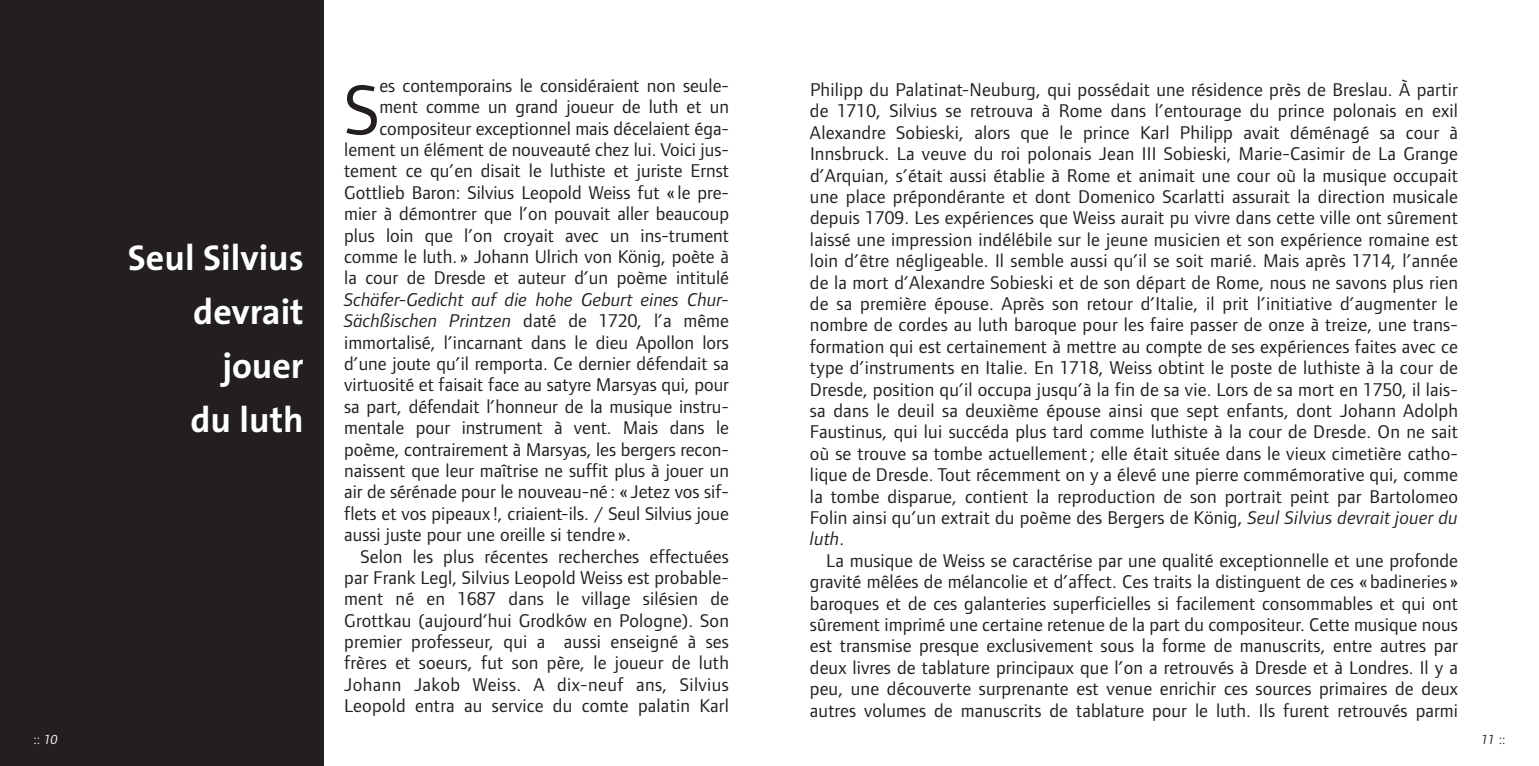
<style>
.page{position:relative;width:1539px;height:766px;background:#fff}
.page>*{position:absolute;margin:0;border:0;box-sizing:border-box;transform-origin:0 0}
.t1{font:73.58px "Foundry Form Sans";color:#231f20}
.t2{font:700 36px/54px "The Sans";color:#fff;text-align:right}
.t3{font:19.12px/21.4px "Foundry Form Sans";color:#231f20;text-align:justify}
.t4{font:13.5px "Foundry Form Sans";color:#fff}
.t5{font:italic 13.5px "Foundry Form Sans";color:#231f20}
.s1{font-style:italic}
.s2{font-style:normal}
</style>
<div class="page">
<div style="left:0;top:0;width:324px;height:765px;background:#231f20"></div>
<h2 class="t2" style="left:128px;top:234px;width:177px">Seul Silvius devrait jouer<br>du luth</h2>
<p class="t3" style="left:344px;top:76px;width:386px;text-align:right">es contemporains le considéraient non seule&shy;ment comme un grand joueur de luth et un compositeur exceptionnel mais décelaient éga&shy;lement un élément de nouveauté chez lui. Voici jus&shy;tement ce qu’en disait le luthiste et juriste Ernst Gottlieb Baron: Silvius Leopold Weiss fut « le pre&shy;mier à démontrer que l’on pouvait aller beaucoup plus loin que l’on croyait avec un ins-trument comme le luth. » Johann Ulrich von König, poète à la cour de Dresde et auteur d’un poème intitulé</p>
<p class="t3" style="left:344px;top:290px;width:386px"><span class="s1">Schäfer-Gedicht auf die hohe Geburt eines Chur-Sächßischen Printzen</span> daté de 1720, l’a même immortalisé, l’incarnant dans le dieu Apollon lors d’une joute qu’il remporta. Ce dernier défendait sa virtuosité et faisait face au satyre Marsyas qui, pour sa part, défendait l’honneur de la musique instru&shy;mentale pour instrument à vent. Mais dans le poème, contrairement à Marsyas, les bergers recon&shy;naissent que leur maîtrise ne suffit plus à jouer un air de sérénade pour le nouveau-né : « Jetez vos sif&shy;flets et vos pipeaux !, criaient-ils. / Seul Silvius joue aussi juste pour une oreille si tendre ».</p>
<p class="t3" style="left:344px;top:546px;width:386px;text-indent:16px">Selon les plus récentes recherches effectuées par Frank Legl, Silvius Leopold Weiss est probable&shy;ment né en 1687 dans le village silésien de Grottkau (aujourd’hui Grodków en Pologne). Son premier professeur, qui a aussi enseigné à ses frères et soeurs, fut son père, le joueur de luth Johann Jakob Weiss. A dix-neuf ans, Silvius Leopold entra au service du comte palatin Karl</p>
<h1 class="t1" style="left:344px;top:82px;width:37px">S</h1>
<p class="t3" style="left:810px;top:80px;width:650px">Philipp du Palatinat-Neuburg, qui possédait une résidence près de Breslau. À partir de 1710, Silvius se retrouva à Rome dans l’entourage du prince polonais en exil Alexandre Sobieski, alors que le prince Karl Philipp avait déménagé sa cour à Innsbruck. La veuve du roi polonais Jean III Sobieski, Marie-Casimir de La Grange d’Arquian, s’était aussi établie à Rome et animait une cour où la musique occupait une place prépondérante et dont Domenico Scarlatti assurait la direction musicale depuis 1709. Les expériences que Weiss aurait pu vivre dans cette ville ont sûrement laissé une impression indélébile sur le jeune musicien et son expérience romaine est loin d’être négligeable. Il semble aussi qu’il se soit marié. Mais après 1714, l’année de la mort d’Alexandre Sobieski et de son départ de Rome, nous ne savons plus rien de sa première épouse. Après son retour d’Italie, il prit l’initiative d’augmenter le nombre de cordes au luth baroque pour les faire passer de onze à treize, une trans&shy;formation qui est certainement à mettre au compte de ses expériences faites avec ce type d’instruments en Italie. En 1718, Weiss obtint le poste de luthiste à la cour de Dresde, position qu’il occupa jusqu’à la fin de sa vie. Lors de sa mort en 1750, il lais&shy;sa dans le deuil sa deuxième épouse ainsi que sept enfants, dont Johann Adolph Faustinus, qui lui succéda plus tard comme luthiste à la cour de Dresde. On ne sait où se trouve sa tombe actuellement; elle était située dans le vieux cimetière catho&shy;lique de Dresde. Tout récemment on y a élevé une pierre commémorative qui, comme la tombe disparue, contient la reproduction de son portrait peint par Bartolomeo Folin ainsi qu’un extrait du poème des Bergers de König, <span class="s1">Seul Silvius devrait jouer du luth</span>.</p>
<p class="t3" style="left:810px;top:551px;width:650px;text-indent:16px">La musique de Weiss se caractérise par une qualité exceptionnelle et une profonde gravité mêlées de mélancolie et d’affect. Ces traits la distinguent de ces « badineries» baroques et de ces galanteries superficielles si facilement consommables et qui ont sûrement imprimé une certaine retenue de la part du compositeur. Cette musique nous est transmise presque exclusivement sous la forme de manuscrits, entre autres par deux livres de tablature principaux que l’on a retrouvés à Dresde et à Londres. Il y a peu, une découverte surprenante est venue enrichir ces sources primaires de deux autres volumes de manuscrits de tablature pour le luth. Ils furent retrouvés parmi</p>
<p class="t4" style="left:34px;top:734px;width:25px">:: <span class="s1">10</span></p>
<p class="t5" style="left:1481px;top:731px;width:25px">11 <span class="s2">::</span></p>
</div>
